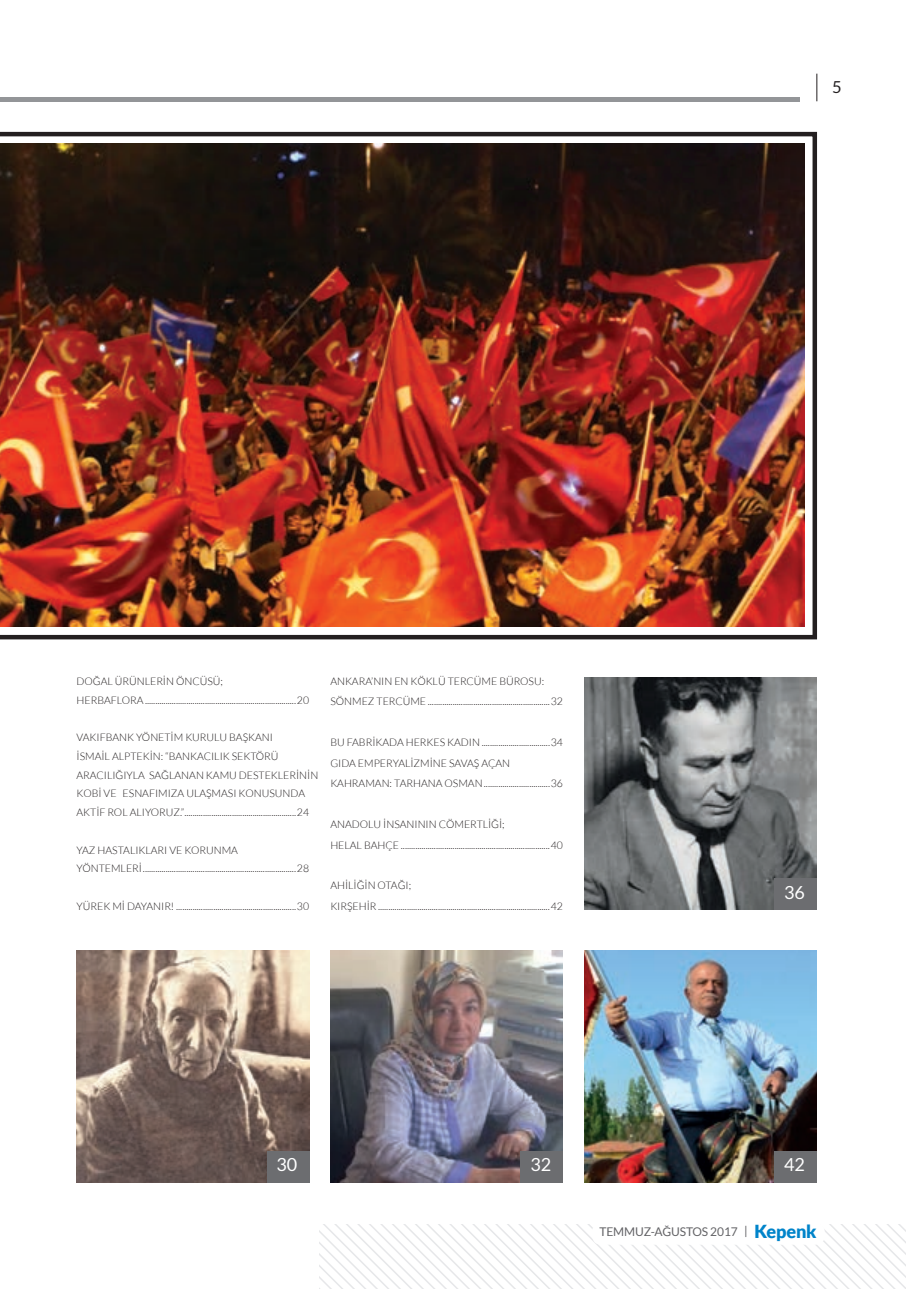
<style>
.page{position:relative;width:906px;height:1289px;background:#fff}
.page>*{position:absolute;margin:0;border:0;box-sizing:border-box;transform-origin:0 0}
.t1{font:18px "Lato TR";color:#fff}
.t2{font:16.5px "Lato TR";color:#231f20}
.t3{font:12px "Lato TR";letter-spacing:-.01em;color:#636366}
.t4{font:300 10.5px/18.8px "Lato TR";color:#231f20}
.s1{font-weight:900;font-size:18px;color:#0084ca}
</style>
<div class="page">
<svg style="left:319px;top:1224px;width:587px;height:64px"></svg>
<div style="left:592px;top:1222px;width:232px;height:22px;background:#fff;border-radius:9px"></div>
<svg style="left:816px;top:74px;width:1px;height:27px"></svg>
<svg style="left:0;top:132px;width:817px;height:507px"></svg>
<img style="left:0;top:144px;width:804px;height:482px">
<hr style="left:0;top:97px;width:800px;height:4px;background:#939598">
<img style="left:77px;top:950px;width:232px;height:232px">
<img style="left:330px;top:950px;width:233px;height:232px">
<img style="left:584px;top:677px;width:232px;height:232px">
<img style="left:584px;top:950px;width:232px;height:232px">
<div style="left:267px;top:1151px;width:42px;height:31px;background:#6c6d70"></div>
<div style="left:521px;top:1151px;width:42px;height:31px;background:#6c6d70"></div>
<div style="left:774px;top:878px;width:42px;height:31px;background:#6c6d70"></div>
<div style="left:774px;top:1151px;width:42px;height:31px;background:#6c6d70"></div>
<h2 class="t2" style="left:832px;top:78px;width:11px">5</h2>
<p class="t4" style="left:77px;top:672px;width:234px">DOĞAL ÜRÜNLERİN ÖNCÜSÜ;<br>HERBAFLORA.........................................................................20</p>
<p class="t4" style="left:77px;top:728px;width:243px">VAKIFBANK YÖNETİM KURULU BAŞKANI<br>İSMAİL ALPTEKİN: “BANKACILIK SEKTÖRÜ ARACILIĞIYLA SAĞLANAN KAMU DESTEKLERI NI N KOBİ VE ESNAFIMIZA ULAŞMASI KONUSUNDA AKTI F ROL ALIYORUZ.”......................................................24</p>
<p class="t4" style="left:77px;top:840px;width:234px">YAZ HASTALIKLARI VE KORUNMA<br>YÖNTEMLERİ..........................................................................28</p>
<p class="t4" style="left:77px;top:896px;width:234px">YÜREK Mİ DAYANIR! ..........................................................30</p>
<p class="t4" style="left:330px;top:671px;width:234px;line-height:20.4px">ANKARA’NIN EN KÖKLÜ TERCÜME BÜROSU:<br>SÖNMEZ TERCÜME ...........................................................32</p>
<p class="t4" style="left:330px;top:732px;width:234px;line-height:20.4px">BU FABRİKADA HERKES KADIN .................................34<br>GIDA EMPERYALİZMİNE SAVAŞ AÇAN<br>KAHRAMAN: TARHANA OSMAN................................36</p>
<p class="t4" style="left:330px;top:814px;width:234px;line-height:20.4px">ANADOLU İNSANININ CÖMERTLİĞİ;<br>HELAL BAHÇE ........................................................................40</p>
<p class="t4" style="left:330px;top:875px;width:234px;line-height:20.4px">AHİLİĞİN OTAĞI;<br>KIRŞEHİR...................................................................................42</p>
<h1 class="t1" style="left:784px;top:882px;width:22px">36</h1>
<h1 class="t1" style="left:276px;top:1154px;width:22px">30</h1>
<h1 class="t1" style="left:530px;top:1154px;width:22px">32</h1>
<h1 class="t1" style="left:784px;top:1154px;width:22px">42</h1>
<p class="t3" style="left:599px;top:1225px;width:219px">TEMMUZ-AĞUSTOS 2017 | <span class="s1">Kepenk</span></p>
</div>
